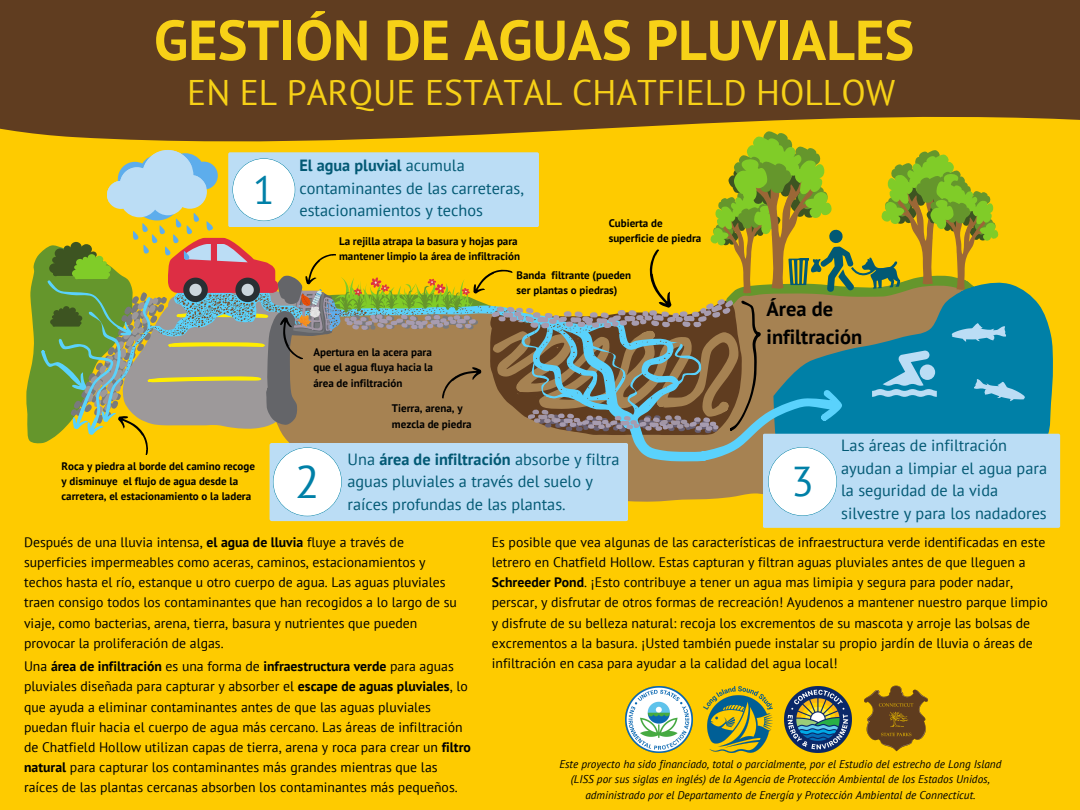
<style>
.page{position:relative;width:1080px;height:810px;background:#fecb00}
.page>*{position:absolute;margin:0;border:0;box-sizing:border-box;transform-origin:0 0}
.t1{font:700 56.25px "PT Sans";color:#f7d117}
.t2{font:45.5px "PT Sans";color:#0080a7}
.t3{font:41.69px "PT Sans";color:#0080a7}
.t4{font:39.31px "PT Sans";color:#0080a7}
.t5{font:35.62px "PT Sans";color:#f7d117}
.t6{font:700 20.44px/27.2px "PT Sans";color:#000}
.t7{font:16.25px/22.5px "PT Sans";color:#025974}
.t8{font:13.75px/20.1px "PT Sans";color:#000}
.t9{font:700 13.75px "PT Sans";color:#000}
.t10{font:italic 11.25px/15.5px "PT Sans";color:#000;text-align:center}
.t11{font:700 11px/15.1px "PT Sans";color:#000}
.s1{font-weight:700}
.s2{font-weight:400}
</style>
<div class="page">
<div style="left:0;top:0;width:1080px;height:133px;background:#603d20"></div>
<img style="left:785px;top:686px;width:67px;height:67px">
<img style="left:703px;top:686px;width:69px;height:67px">
<img style="left:864px;top:685px;width:64px;height:67px">
<img style="left:626px;top:686px;width:66px;height:67px">
<svg style="left:26px;top:130px;width:1034px;height:398px"></svg>
<p class="t1" style="left:154px;top:3px;width:762px">GESTIÓN DE AGUAS PLUVIALES</p>
<p class="t5" style="left:187px;top:69px;width:709px">EN EL PARQUE ESTATAL CHATFIELD HOLLOW</p>
<p class="t4" style="left:253px;top:164px;width:23px">1</p>
<p class="t11" style="left:62px;top:459px;width:195px">Roca y piedra al borde del camino recoge y disminuye el flujo de agua desde la carretera, el estacionamiento o la ladera</p>
<h5 class="t7" style="left:299px;top:154px;width:226px"><span class="s1">El agua pluvial</span> acumula contaminantes de las carreteras, estacionamientos y techos</h5>
<p class="t11" style="left:339px;top:233px;width:182px">La rejilla atrapa la basura y hojas para mantener limpio la área de infiltración</p>
<p class="t11" style="left:609px;top:216px;width:94px">Cubierta de superficie de piedra</p>
<p class="t11" style="left:313px;top:345px;width:121px;text-align:justify">Apertura en la acera para que el agua fluya hacia la área de infiltración</p>
<p class="t11" style="left:392px;top:401px;width:81px">Tierra, arena, y mezcla de piedra</p>
<h5 class="t11" style="left:517px;top:267px;width:116px">Banda filtrante (pueden ser plantas o piedras)</h5>
<p class="t2" style="left:295px;top:452px;width:26px">2</p>
<p class="t7" style="left:348px;top:447px;width:274px">Una <span class="s1">área de infiltración</span> absorbe y filtra aguas pluviales a través del suelo y</p>
<p class="t7" style="left:348px;top:492px;width:220px">raíces profundas de las plantas.</p>
<p class="t6" style="left:767px;top:295px;width:97px">Área de infiltración</p>
<h5 class="t3" style="left:791px;top:454px;width:24px">3</h5>
<p class="t7" style="left:841px;top:434px;width:207px">Las áreas de infiltración ayudan a limpiar el agua para la seguridad de la vida silvestre y para los nadadores</p>
<p class="t8" style="left:24px;top:532px;width:434px">Después de una lluvia intensa, <span class="s1">el agua de lluvia</span> fluye a través de superficies impermeables como aceras, caminos, estacionamientos y techos hasta el río, estanque u otro cuerpo de agua. Las aguas pluviales traen consigo todos los contaminantes que han recogidos a lo largo de su viaje, como bacterias, arena, tierra, basura y nutrientes que pueden provocar la proliferación de algas.</p>
<p class="t8" style="left:492px;top:532px;width:557px">Es posible que vea algunas de las características de infraestructura verde identificadas en este letrero en Chatfield Hollow. Estas capturan y filtran aguas pluviales antes de que lleguen a <span class="s1">Schreeder Pond</span>. ¡Esto contribuye a tener un agua mas limipia y segura para poder nadar, perscar, y disfrutar de otros formas de recreación! Ayudenos a mantener nuestro parque limpio y disfrute de su belleza natural: recoja los excrementos de su mascota y arroje las bolsas de excrementos a la basura. ¡Usted también puede instalar su propio jardín de lluvia o áreas de</p>
<p class="t9" style="left:24px;top:657px;width:431px"><span class="s2">Una</span> área de infiltración <span class="s2">es una forma de</span> infraestructura verde <span class="s2">para aguas</span></p>
<p class="t8" style="left:492px;top:653px;width:347px">infiltración en casa para ayudar a la calidad del agua local!</p>
<p class="t8" style="left:24px;top:676px;width:448px">pluviales diseñada para capturar y absorber el <span class="s1">escape de aguas pluviales</span>, lo que ayuda a eliminar contaminantes antes de que las aguas pluviales puedan fluir hacia el cuerpo de agua más cercano. Las áreas de infiltración de Chatfield Hollow utilizan capas de tierra, arena y roca para crear un <span class="s1">filtro natural</span> para capturar los contaminantes más grandes mientras que las raíces de las plantas cercanas absorben los contaminantes más pequeños.</p>
<h3 class="t10" style="left:559px;top:756px;width:444px">Este proyecto ha sido financiado, total o parcialmente, por el Estudio del estrecho de Long Island (LISS por sus siglas en inglés) de la Agencia de Protección Ambiental de los Estados Unidos, administrado por el Departamento de Energía y Protección Ambiental de Connecticut.</h3>
</div>
